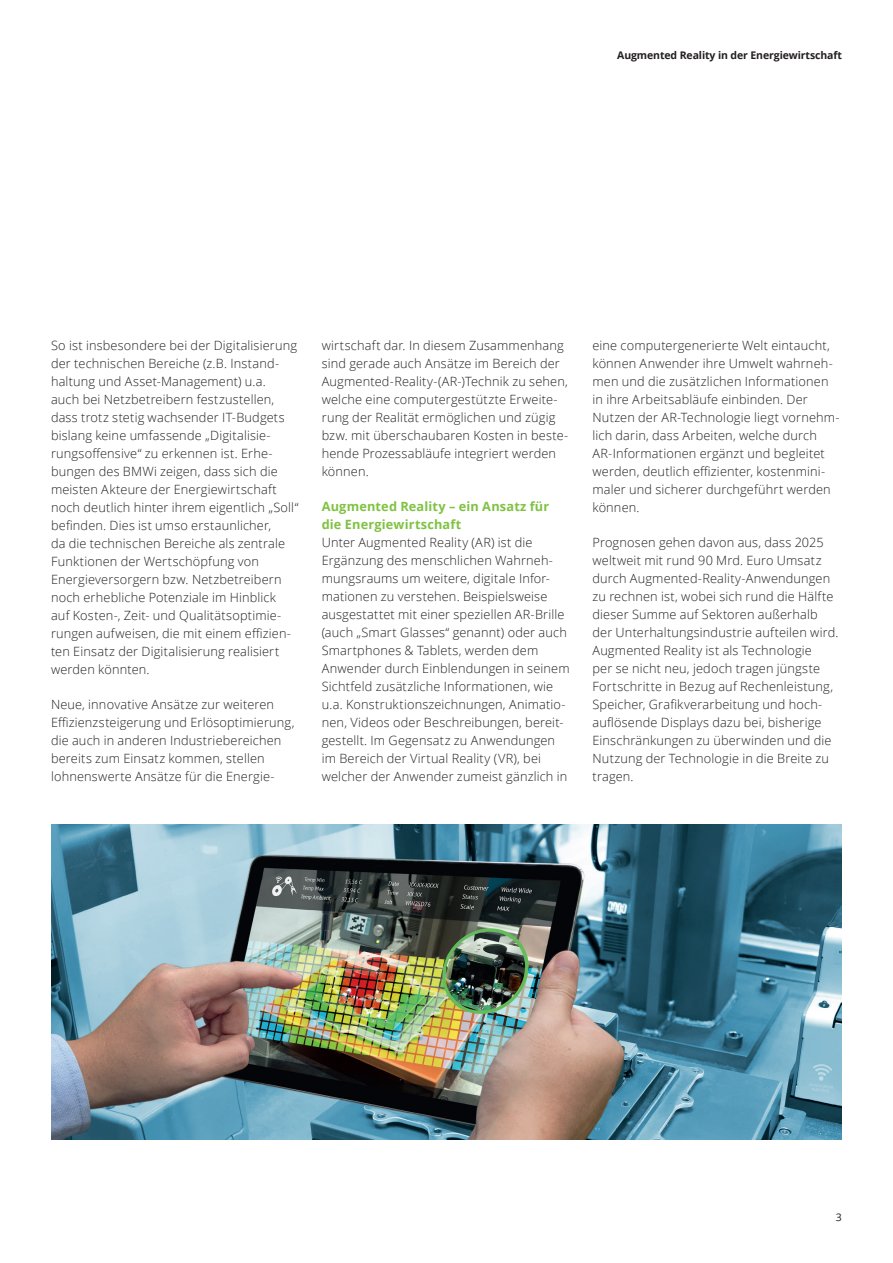
<style>
.page{position:relative;width:893px;height:1263px;background:#fff}
.page>*{position:absolute;margin:0;border:0;box-sizing:border-box;transform-origin:0 0}
.t1{font:300 12.75px/18px "Open Sans";letter-spacing:.01em;color:#231f20}
.t2{font:700 12.75px/18px "Open Sans";letter-spacing:.015em;color:#7fc241}
.t3{font:700 10.5px "Open Sans";letter-spacing:-.01em;color:#231f20}
.t4{font:10.5px "Open Sans";color:#231f20}
</style>
<div class="page">
<img style="left:51px;top:825px;width:791px;height:314px">
<p class="t3" style="left:617px;top:48px;width:226px">Augmented Reality in der Energiewirtschaft</p>
<p class="t1" style="left:51px;top:336px;width:249px">So ist insbesondere bei der Digitalisierung der technischen Bereiche (z.B. Instand&shy;haltung und Asset-Management) u.a.<br>auch bei Netzbetreibern festzustellen, dass trotz stetig wachsender IT-Budgets bislang keine umfassende „Digitalisie&shy;rungsoffensive“ zu erkennen ist. Erhe&shy;bungen des BMWi zeigen, dass sich die meisten Akteure der Energiewirtschaft noch deutlich hinter ihrem eigentlich „Soll“ befinden. Dies ist umso erstaunlicher,<br>da die technischen Bereiche als zentrale Funktionen der Wertschöpfung von Energieversorgern bzw. Netzbetreibern noch erhebliche Potenziale im Hinblick<br>auf Kosten-, Zeit- und Qualitätsoptimie&shy;rungen aufweisen, die mit einem effizien&shy;ten Einsatz der Digitalisierung realisiert werden könnten.</p>
<p class="t1" style="left:51px;top:695px;width:245px">Neue, innovative Ansätze zur weiteren Effizienzsteigerung und Erlösoptimierung, die auch in anderen Industriebereichen bereits zum Einsatz kommen, stellen lohnenswerte Ansätze für die Energie-</p>
<p class="t1" style="left:322px;top:336px;width:248px">wirtschaft dar. In diesem Zusammenhang sind gerade auch Ansätze im Bereich der Augmented-Reality-(AR-)Technik zu sehen, welche eine computergestützte Erweite&shy;rung der Realität ermöglichen und zügig bzw. mit überschaubaren Kosten in beste&shy;hende Prozessabläufe integriert werden können.</p>
<p class="t2" style="left:322px;top:497px;width:229px">Augmented Reality – ein Ansatz für die Energiewirtschaft</p>
<p class="t1" style="left:322px;top:533px;width:249px">Unter Augmented Reality (AR) ist die Ergänzung des menschlichen Wahrneh&shy;mungsraums um weitere, digitale Infor&shy;mationen zu verstehen. Beispielsweise ausgestattet mit einer speziellen AR-Brille (auch „Smart Glasses“ genannt) oder auch Smartphones &amp; Tablets, werden dem Anwender durch Einblendungen in seinem Sichtfeld zusätzliche Informationen, wie u.a. Konstruktionszeichnungen, Animatio&shy;nen, Videos oder Beschreibungen, bereit&shy;gestellt. Im Gegensatz zu Anwendungen im Bereich der Virtual Reality (VR), bei welcher der Anwender zumeist gänzlich in</p>
<p class="t1" style="left:592px;top:336px;width:249px">eine computergenerierte Welt eintaucht, können Anwender ihre Umwelt wahrneh&shy;men und die zusätzlichen Informationen in ihre Arbeitsabläufe einbinden. Der Nutzen der AR-Technologie liegt vornehm&shy;lich darin, dass Arbeiten, welche durch AR-Informationen ergänzt und begleitet werden, deutlich effizienter, kostenmini&shy;maler und sicherer durchgeführt werden können.</p>
<p class="t1" style="left:592px;top:533px;width:248px">Prognosen gehen davon aus, dass 2025 weltweit mit rund 90 Mrd. Euro Umsatz durch Augmented-Reality-Anwendungen zu rechnen ist, wobei sich rund die Hälfte dieser Summe auf Sektoren außerhalb der Unterhaltungsindustrie aufteilen wird.<br>Augmented Reality ist als Technologie<br>per se nicht neu, jedoch tragen jüngste Fortschritte in Bezug auf Rechenleistung, Speicher, Grafikverarbeitung und hoch&shy;auflösende Displays dazu bei, bisherige Einschränkungen zu überwinden und die Nutzung der Technologie in die Breite zu tragen.</p>
<p class="t4" style="left:836px;top:1210px;width:8px">3</p>
</div>
